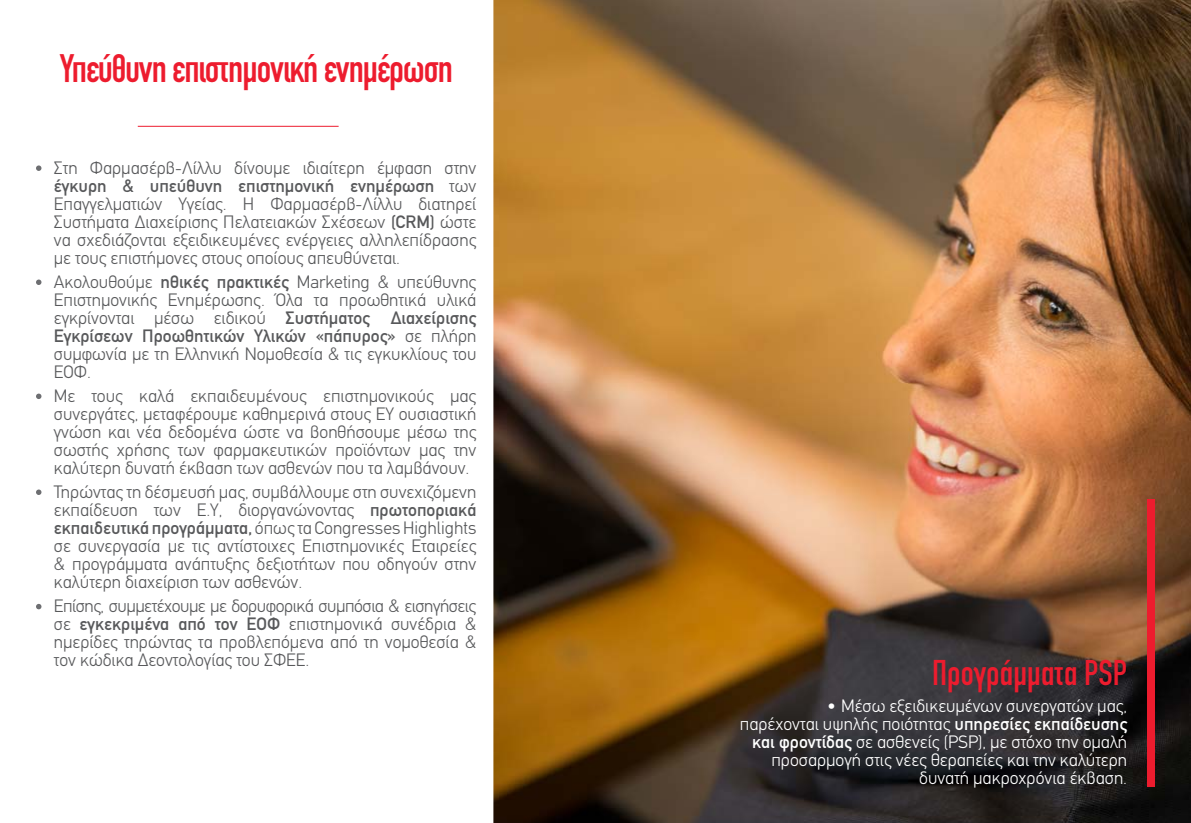
<style>
.page{position:relative;width:1191px;height:823px;background:#fff}
.page>*{position:absolute;margin:0;border:0;box-sizing:border-box;transform-origin:0 0}
.t1{font:500 40px "PF Din Text Compressed";letter-spacing:-.025em;color:#ed1c2e}
.t2{font:500 36px "PF Din Text Compressed";color:#ed1c2e}
.t3{font:300 18px/18px "PF Din Text";color:#58595b;text-align:justify}
.t4{font:300 18px/18px "PF Din Text";color:#fff;text-align:right}
.s1{font-weight:500}
.s2{font-family:"Helvetica Neue Greek";font-weight:400}
</style>
<div class="page">
<img style="left:493px;top:0;width:698px;height:822px">
<div style="left:1147px;top:499px;width:8px;height:287px;background:#ed1c2e"></div>
<hr style="left:138px;top:126px;width:200px;height:1px;background:#ed1c2e">
<svg style="left:36px;top:165px;width:5px;height:6px"></svg>
<svg style="left:36px;top:393px;width:5px;height:6px"></svg>
<svg style="left:36px;top:279px;width:5px;height:6px"></svg>
<svg style="left:36px;top:489px;width:5px;height:5px"></svg>
<svg style="left:36px;top:603px;width:5px;height:6px"></svg>
<h1 class="t1" style="left:59px;top:46px;width:395px">Υπεύθυνη επιστημονική ενημέρωση</h1>
<p class="t3" style="left:54px;top:159px;width:424px">Στη Φαρμασέρβ-Λίλλυ δίνουμε ιδιαίτερη έμφαση στην <span class="s1">έγκυρη &amp; υπεύθυνη επιστημονική ενημέρωση</span> των Επαγγελματιών Υγείας. Η Φαρμασέρβ-Λίλλυ διατηρεί Συστήματα Διαχείρισης Πελατειακών Σχέσεων <span class="s1">(CRM)</span> ώστε να σχεδιάζονται εξειδικευμένες ενέργειες αλληλεπίδρασης με τους επιστήμονες στους οποίους απευθύνεται.</p>
<p class="t3" style="left:54px;top:272px;width:424px">Ακολουθούμε <span class="s1">ηθικές πρακτικές</span> Marketing &amp; υπεύθυνης Επιστημονικής Ενημέρωσης. Όλα τα προωθητικά υλικά εγκρίνονται μέσω ειδικού <span class="s1">Συστήματος Διαχείρισης Εγκρίσεων Προωθητικών Υλικών «πάπυρος»</span> σε πλήρη συμφωνία με τη Ελληνική Νομοθεσία &amp; τις εγκυκλίους του ΕΟΦ.</p>
<p class="t3" style="left:54px;top:386px;width:424px">Με τους καλά εκπαιδευμένους επιστημονικούς μας συνεργάτες, μεταφέρουμε καθημερινά στους ΕΥ ουσιαστική γνώση και νέα δεδομένα ώστε να βοηθήσουμε μέσω της σωστής χρήσης των φαρμακευτικών προϊόντων μας την καλύτερη δυνατή έκβαση των ασθενών που τα λαμβάνουν.</p>
<p class="t3" style="left:54px;top:482px;width:424px">Τηρώντας τη δέσμευσή μας, συμβάλλουμε στη συνεχιζόμενη εκπαίδευση των Ε.Υ, διοργανώνoντας <span class="s1">πρωτοποριακά εκπαιδευτικά προγράμματα,</span> όπως τα Congresses Highlights σε συνεργασία με τις αντίστοιχες Επιστημονικές Εταιρείες &amp; προγράμματα ανάπτυξης δεξιοτήτων που οδηγούν στην καλύτερη διαχείριση των ασθενών.</p>
<p class="t3" style="left:54px;top:596px;width:424px">Επίσης, συμμετέχουμε με δορυφορικά συμπόσια &amp; εισηγήσεις σε <span class="s1">εγκεκριμένα από τον ΕΟΦ</span> επιστημονικά συνέδρια &amp; ημερίδες τηρώντας τα προβλεπόμενα από τη νομοθεσία &amp; τον κώδικα Δεοντολογίας του ΣΦΕΕ.</p>
<h2 class="t2" style="left:932px;top:651px;width:196px">Προγράμματα PSP</h2>
<p class="t4" style="left:740px;top:696px;width:389px"><span class="s2">•</span> Μέσω εξειδικευμένων συνεργατών μας,<br>παρέχονται υψηλής ποιότητας <span class="s1">υπηρεσίες εκπαίδευσης και φροντίδας</span> σε ασθενείς (PSP), με στόχο την ομαλή προσαρμογή στις νέες θεραπείες και την καλύτερη δυνατή μακροχρόνια έκβαση.</p>
</div>
